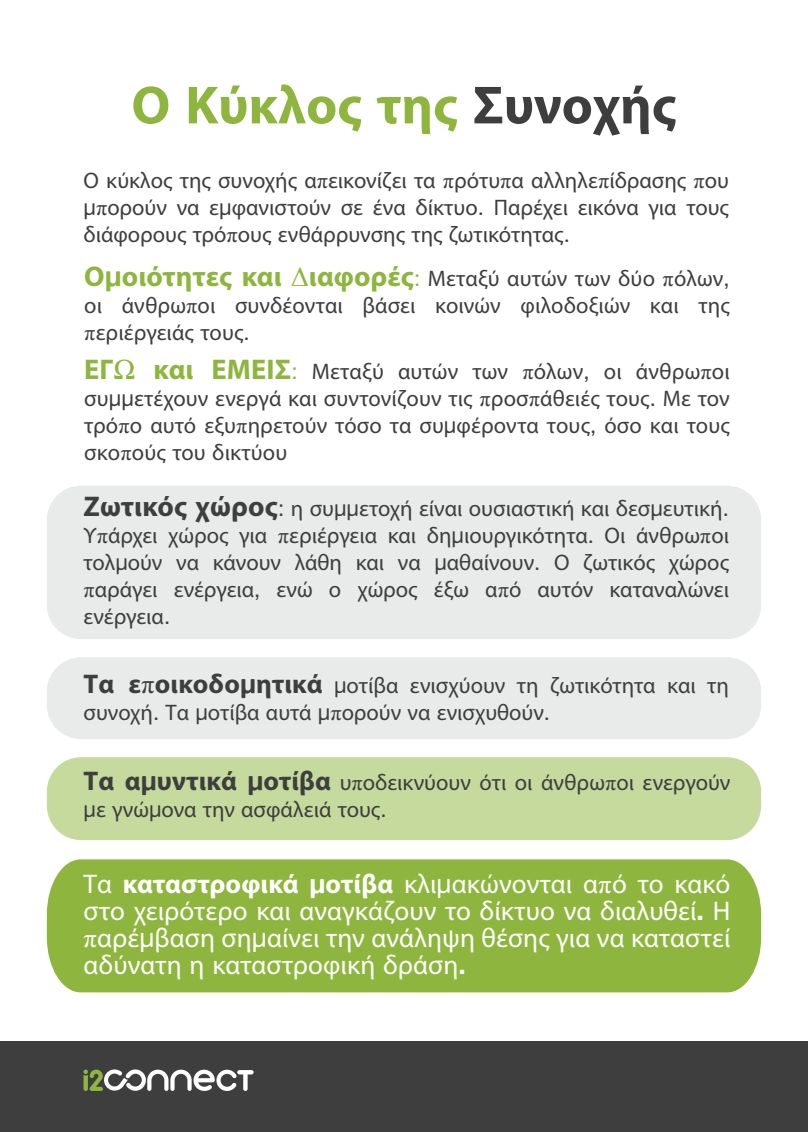
<style>
.page{position:relative;width:808px;height:1132px;background:#fff}
.page>*{position:absolute;margin:0;border:0;box-sizing:border-box;transform-origin:0 0}
.t1{font:700 54px "Myriad Pro";color:#8eb63e}
.t2{font:27px/27px "Myriad Pro";letter-spacing:.005em;color:#fff;text-align:justify}
.t3{font:22.5px/27px "Myriad Pro";color:#3e3e3f;text-align:justify}
.s1{color:#3e3e3f}
.s2{font-family:"Alte Haas Grotesk"}
.s3{font-weight:700;font-size:28.5px;color:#8eb63e}
.s4{font-family:"Alte Haas Grotesk Bold";font-size:28.5px;color:#8eb63e}
.s5{font-family:"Alte Haas Grotesk";color:#8eb63e}
.s6{font-weight:700;font-size:28.5px}
.s7{font-weight:700;font-size:27px}
.s8{font-family:"Alte Haas Grotesk Bold";font-size:27px}
.s9{font-weight:700}
.s10{font-family:"Alte Haas Grotesk Bold"}
</style>
<div class="page">
<div style="left:0;top:1041px;width:808px;height:90px;background:#3e3e3f"></div>
<svg style="left:83px;top:1069px;width:171px;height:22px"></svg>
<div style="left:47px;top:859px;width:714px;height:133px;background:#8eb63e"></div>
<div style="left:47px;top:485px;width:714px;height:154px;background:#e9eaea;border-radius:34px"></div>
<div style="left:47px;top:657px;width:714px;height:81px;background:#e9eaea;border-radius:34px"></div>
<div style="left:47px;top:757px;width:714px;height:82px;background:#c6da9e;border-radius:34px"></div>
<h1 class="t1" style="left:131px;top:70px;width:546px">Ο Κύκλος της <span class="s1">Συνοχής</span></h1>
<p class="t3" style="left:83px;top:166px;width:647px">Ο κύκλος της συνοχής α<span class="s2">π</span>εικονίζει τα <span class="s2">π</span>ρότυ<span class="s2">π</span>α αλληλε<span class="s2">π</span>ίδρασης <span class="s2">π</span>ου <span class="s2">µπ</span>ορούν να ε<span class="s2">µ</span>φανιστούν σε ένα δίκτυο<span class="s2">.</span> Παρέχει εικόνα για τους διάφορους τρό<span class="s2">π</span>ους ενθάρρυνσης της ζωτικότητας<span class="s2">.</span></p>
<p class="t3" style="left:84px;top:264px;width:647px"><span class="s3">Ο</span><span class="s4">µ</span><span class="s3">οιότητες και</span> <span class="s4">∆</span><span class="s3">ιαφορές</span><span class="s5">:</span> Μεταξύ αυτών των δύο <span class="s2">π</span>όλων<span class="s2">, </span>οι άνθρω<span class="s2">π</span>οι συνδέονται βάσει κοινών φιλοδοξιών και της <span class="s2">π</span>εριέργειάς τους<span class="s2">.</span></p>
<p class="t3" style="left:84px;top:358px;width:647px"><span class="s3">ΕΓ</span><span class="s4">Ω</span> <span class="s3">και ΕΜΕΙΣ</span><span class="s5">:</span> Μεταξύ αυτών των <span class="s2">π</span>όλων<span class="s2">,</span> οι άνθρω<span class="s2">π</span>οι συ<span class="s2">µµ</span>ετέχουν ενεργά και συντονίζουν τις <span class="s2">π</span>ροσ<span class="s2">π</span>άθειές τους<span class="s2">.</span> Με τον τρό<span class="s2">π</span>ο αυτό εξυ<span class="s2">π</span>ηρετούν τόσο τα συ<span class="s2">µ</span>φέροντα τους<span class="s2">,</span> όσο και τους σκο<span class="s2">π</span>ούς του δικτύου</p>
<p class="t3" style="left:83px;top:494px;width:647px"><span class="s6">Ζωτικός χώρος</span><span class="s2">:</span> η συ<span class="s2">µµ</span>ετοχή είναι ουσιαστική και δεσ<span class="s2">µ</span>ευτική<span class="s2">.<br></span>Υ<span class="s2">π</span>άρχει χώρος για <span class="s2">π</span>εριέργεια και δη<span class="s2">µ</span>ιουργικότητα<span class="s2">.</span> Οι άνθρω<span class="s2">π</span>οι τολ<span class="s2">µ</span>ούν να κάνουν λάθη και να <span class="s2">µ</span>αθαίνουν<span class="s2">.</span> Ο ζωτικός χώρος <span class="s2">π</span>αράγει ενέργεια<span class="s2">,</span> ενώ ο χώρος έξω α<span class="s2">π</span>ό αυτόν καταναλώνει ενέργεια<span class="s2">.</span></p>
<p class="t3" style="left:83px;top:671px;width:647px"><span class="s7">Τα ε</span><span class="s8">π</span><span class="s7">οικοδο</span><span class="s8">µ</span><span class="s7">ητικά</span> <span class="s2">µ</span>οτίβα ενισχύουν τη ζωτικότητα και τη συνοχή<span class="s2">.</span> Τα <span class="s2">µ</span>οτίβα αυτά <span class="s2">µπ</span>ορούν να ενισχυθούν<span class="s2">.</span></p>
<p class="t3" style="left:83px;top:768px;width:648px"><span class="s7">Τα α</span><span class="s8">µ</span><span class="s7">υντικά</span> <span class="s8">µ</span><span class="s7">οτίβα</span> υ<span class="s2">π</span>οδεικνύουν ότι οι άνθρω<span class="s2">π</span>οι ενεργούν <span class="s2">µ</span>ε γνώ<span class="s2">µ</span>ονα την ασφάλειά τους<span class="s2">.</span></p>
<p class="t2" style="left:83px;top:869px;width:648px">Τα <span class="s9">καταστροφικά</span> <span class="s10">µ</span><span class="s9">οτίβα</span> κλι<span class="s2">µ</span>ακώνονται α<span class="s10">π</span>ό το κακό στο χειρότερο και αναγκάζουν το δίκτυο να διαλυθεί<span class="s10">.</span> Η <span class="s10">π</span>αρέ<span class="s2">µ</span>βαση ση<span class="s2">µ</span>αίνει την ανάληψη θέσης για να καταστεί αδύνατη η καταστροφική δράση<span class="s10">.</span></p>
</div>
